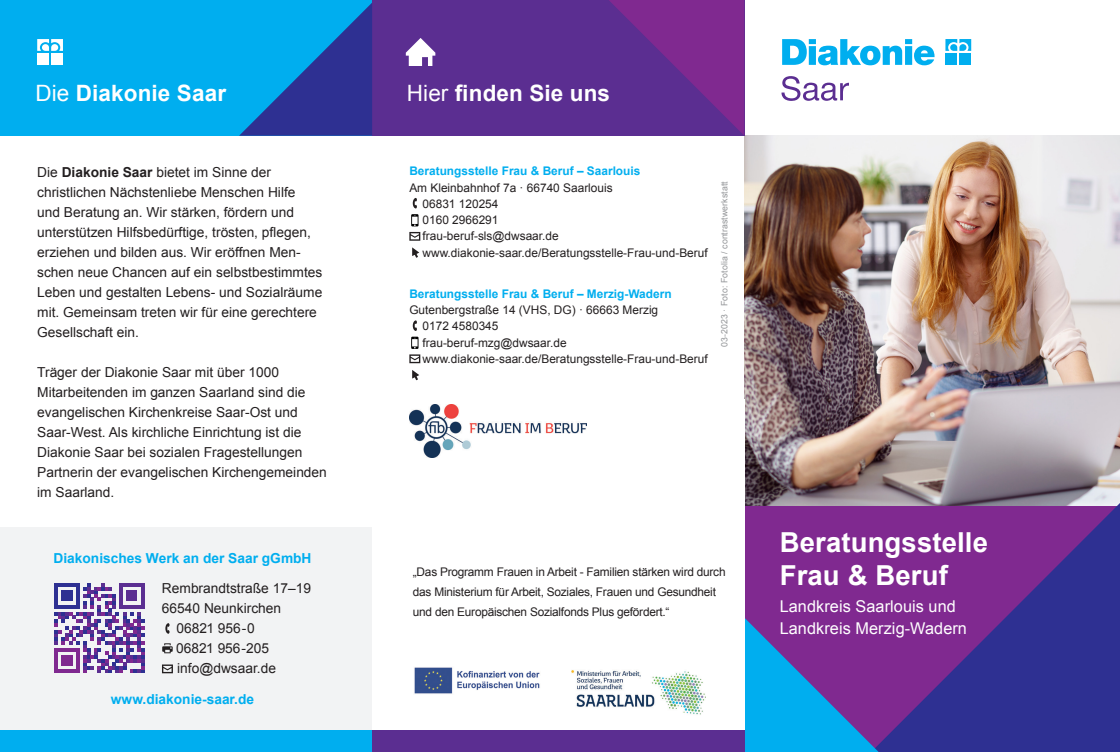
<style>
.page{position:relative;width:1120px;height:752px;background:#fff}
.page>*{position:absolute;margin:0;border:0;box-sizing:border-box;transform-origin:0 0}
.t1{font:700 27.5px/32.5px "Arial";letter-spacing:.005em;color:#fff}
.t2{font:700 22.5px "Arial";letter-spacing:.005em;color:#fff}
.t3{font:16.25px/21.2px "Arial";letter-spacing:.005em;color:#fff}
.t4{font:13.75px/20px "Arial";color:#231f20}
.t5{font:700 13.75px "Arial";color:#00aeef}
.t6{font:11.88px/16.2px "Arial";color:#231f20}
.t7{font:11.88px/20px "Arial";letter-spacing:-.02em;color:#231f20}
.t8{font:700 11.88px "Arial";color:#00aeef}
.t9{font:8.75px "Arial";letter-spacing:.01em;color:#939598}
.s1{font-weight:400}
.s2{font-weight:700}
</style>
<div class="page">
<img style="left:744px;top:136px;width:376px;height:366px">
<svg style="left:878px;top:502px;width:242px;height:249px;background:#562e91"></svg>
<svg style="left:782px;top:39px;width:152px;height:26px"></svg>
<svg style="left:945px;top:39px;width:26px;height:12px"></svg>
<div style="left:945px;top:53px;width:12px;height:12px;background:#00aeef"></div>
<div style="left:959px;top:53px;width:12px;height:12px;background:#00aeef"></div>
<svg style="left:781px;top:76px;width:68px;height:25px"></svg>
<div style="left:0;top:526px;width:372px;height:204px;background:#f2f3f4"></div>
<svg style="left:165px;top:623px;width:4px;height:10px"></svg>
<svg style="left:162px;top:664px;width:11px;height:9px"></svg>
<svg style="left:162px;top:643px;width:11px;height:10px"></svg>
<div style="left:0;top:0;width:372px;height:136px;background:#00aeef"></div>
<svg style="left:744px;top:500px;width:134px;height:251px;background:#6151aa"></svg>
<div style="left:372px;top:0;width:372px;height:136px;background:#5b2e91"></div>
<svg style="left:37px;top:39px;width:26px;height:12px"></svg>
<div style="left:37px;top:53px;width:12px;height:12px;background:#fff"></div>
<div style="left:51px;top:53px;width:12px;height:12px;background:#fff"></div>
<div style="left:0;top:730px;width:372px;height:21px;background:#00aeef"></div>
<svg style="left:609px;top:0;width:135px;height:135px"></svg>
<svg style="left:239px;top:3px;width:133px;height:133px"></svg>
<div style="left:372px;top:730px;width:372px;height:21px;background:#5b2e91"></div>
<svg style="left:406px;top:38px;width:30px;height:28px"></svg>
<svg style="left:413px;top:198px;width:4px;height:10px"></svg>
<svg style="left:409px;top:232px;width:11px;height:8px"></svg>
<svg style="left:54px;top:583px;width:90px;height:90px"></svg>
<img style="left:414px;top:667px;width:126px;height:27px">
<img style="left:571px;top:670px;width:134px;height:45px">
<svg style="left:412px;top:247px;width:7px;height:11px"></svg>
<svg style="left:411px;top:214px;width:7px;height:12px"></svg>
<svg style="left:409px;top:354px;width:11px;height:9px"></svg>
<svg style="left:412px;top:370px;width:7px;height:10px"></svg>
<svg style="left:411px;top:320px;width:7px;height:28px"></svg>
<img style="left:409px;top:404px;width:177px;height:53px">
<h2 class="t2" style="left:35px;top:78px;width:192px"><span class="s1">Die</span> Diakonie Saar</h2>
<h2 class="t2" style="left:407px;top:78px;width:205px"><span class="s1">Hier</span> finden Sie uns</h2>
<p class="t4" style="left:37px;top:162px;width:287px">Die <span class="s2">Diakonie Saar</span> bietet im Sinne der christlichen Nächstenliebe Menschen Hilfe<br>und Beratung an. Wir stärken, fördern und unterstützen Hilfsbedürftige, trösten, pflegen, erziehen und bilden aus. Wir eröffnen Men&shy;schen neue Chancen auf ein selbstbestimmtes Leben und gestalten Lebens- und Sozialräume mit. Gemeinsam treten wir für eine gerechtere Gesellschaft ein.</p>
<p class="t4" style="left:37px;top:362px;width:291px">Träger der Diakonie Saar mit über 1000<br>Mitarbeitenden im ganzen Saarland sind die evangelischen Kirchenkreise Saar-Ost und Saar-West. Als kirchliche Einrichtung ist die Diakonie Saar bei sozialen Fragestellungen Partnerin der evangelischen Kirchengemeinden im Saarland.</p>
<p class="t8" style="left:409px;top:163px;width:232px">Beratungsstelle Frau &amp; Beruf – Saarlouis</p>
<p class="t6" style="left:422px;top:179px;width:287px;text-indent:-13px">Am Kleinbahnhof 7a · 66740 Saarlouis<br>06831 120254<br>0160 2966291<br>frau-beruf-sls@dwsaar.de www.diakonie-saar.de/Beratungsstelle-Frau-und-Beruf</p>
<p class="t8" style="left:409px;top:286px;width:264px">Beratungsstelle Frau &amp; Beruf – Merzig-Wadern</p>
<p class="t6" style="left:422px;top:302px;width:287px;text-indent:-13px">Gutenbergstraße 14 (VHS, DG) · 66663 Merzig<br>0172 4580345<br>frau-beruf-mzg@dwsaar.de www.diakonie-saar.de/Beratungsstelle-Frau-und-Beruf</p>
<p class="t9" style="left:719px;top:347px;width:167px;rotate:-90deg">03-2023 · Foto: Fotolia / contrastwerkstatt</p>
<p class="t5" style="left:53px;top:549px;width:260px">Diakonisches Werk an der Saar gGmbH</p>
<p class="t4" style="left:162px;top:578px;width:151px">Rembrandtstraße 17–19</p>
<p class="t4" style="left:162px;top:598px;width:121px">66540 Neunkirchen</p>
<p class="t4" style="left:176px;top:618px;width:80px">06821 956-0</p>
<p class="t4" style="left:176px;top:638px;width:95px">06821 956-205</p>
<p class="t4" style="left:177px;top:658px;width:100px">info@dwsaar.de</p>
<p class="t5" style="left:111px;top:690px;width:145px">www.diakonie-saar.de</p>
<p class="t7" style="left:413px;top:561px;width:314px">„Das Programm Frauen in Arbeit - Familien stärken wird durch das Ministerium für Arbeit, Soziales, Frauen und Gesundheit und den Europäischen Sozialfonds Plus gefördert.“</p>
<h1 class="t1" style="left:780px;top:527px;width:210px">Beratungsstelle<br>Frau &amp; Beruf</h1>
<p class="t3" style="left:780px;top:595px;width:189px">Landkreis Saarlouis und<br>Landkreis Merzig-Wadern</p>
</div>
